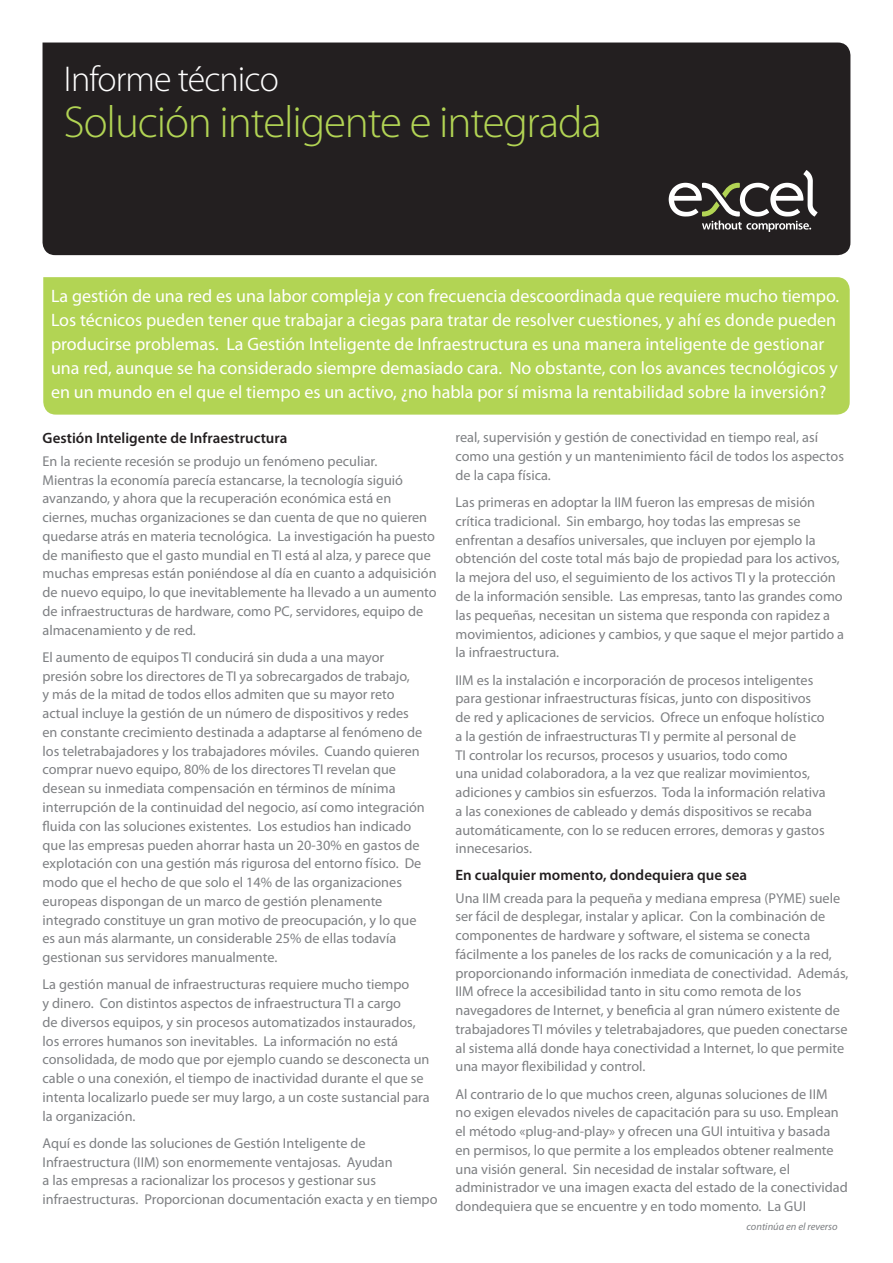
<style>
.page{position:relative;width:893px;height:1263px;background:#fff}
.page>*{position:absolute;margin:0;border:0;box-sizing:border-box;transform-origin:0 0}
.t1{font:300 45px "Myriad Pro";letter-spacing:-.025em;color:#b2d454}
.t2{font:300 36px "Myriad Pro";letter-spacing:-.025em;color:#fff}
.t3{font:18px/24px "Myriad Pro";color:#fff}
.t4{font:600 15px "Myriad Pro";color:#231f20}
.t5{font:14.25px/18.8px "Myriad Pro";color:#7e8083}
.t6{font:italic 10.5px "Myriad Pro";color:#7e8083}
</style>
<div class="page">
<div style="left:43px;top:43px;width:807px;height:212px;background:#231f20"></div>
<svg style="left:669px;top:170px;width:148px;height:62px"></svg>
<div style="left:43px;top:277px;width:807px;height:138px;background:#b2d454"></div>
<h2 class="t2" style="left:64px;top:59px;width:217px">Informe técnico</h2>
<h1 class="t1" style="left:64px;top:98px;width:540px">Solución inteligente e integrada</h1>
<p class="t3" style="left:51px;top:284px;width:790px">La gestión de una red es una labor compleja y con frecuencia descoordinada que requiere mucho tiempo.<br>Los técnicos pueden tener que trabajar a ciegas para tratar de resolver cuestiones, y ahí es donde pueden producirse problemas. La Gestión Inteligente de Infraestructura es una manera inteligente de gestionar una red, aunque se ha considerado siempre demasiado cara. No obstante, con los avances tecnológicos y en un mundo en el que el tiempo es un activo, ¿no habla por sí misma la rentabilidad sobre la inversión?</p>
<p class="t4" style="left:43px;top:429px;width:246px">Gestión Inteligente de Infraestructura</p>
<p class="t5" style="left:43px;top:452px;width:396px">En la reciente recesión se produjo un fenómeno peculiar.<br>Mientras la economía parecía estancarse, la tecnología siguió avanzando, y ahora que la recuperación económica está en ciernes, muchas organizaciones se dan cuenta de que no quieren quedarse atrás en materia tecnológica. La investigación ha puesto de manifiesto que el gasto mundial en TI está al alza, y parece que muchas empresas están poniéndose al día en cuanto a adquisición de nuevo equipo, lo que inevitablemente ha llevado a un aumento de infraestructuras de hardware, como PC, servidores, equipo de almacenamiento y de red.</p>
<p class="t5" style="left:43px;top:648px;width:384px">El aumento de equipos TI conducirá sin duda a una mayor presión sobre los directores de TI ya sobrecargados de trabajo,<br>y más de la mitad de todos ellos admiten que su mayor reto actual incluye la gestión de un número de dispositivos y redes en constante crecimiento destinada a adaptarse al fenómeno de los teletrabajadores y los trabajadores móviles. Cuando quieren comprar nuevo equipo, 80% de los directores TI revelan que desean su inmediata compensación en términos de mínima interrupción de la continuidad del negocio, así como integración fluida con las soluciones existentes. Los estudios han indicado que las empresas pueden ahorrar hasta un 20-30% en gastos de explotación con una gestión más rigurosa del entorno físico. De modo que el hecho de que solo el 14% de las organizaciones europeas dispongan de un marco de gestión plenamente integrado constituye un gran motivo de preocupación, y lo que es aun más alarmante, un considerable 25% de ellas todavía gestionan sus servidores manualmente.</p>
<p class="t5" style="left:43px;top:975px;width:389px">La gestión manual de infraestructuras requiere mucho tiempo<br>y dinero. Con distintos aspectos de infraestructura TI a cargo<br>de diversos equipos, y sin procesos automatizados instaurados, los errores humanos son inevitables. La información no está consolidada, de modo que por ejemplo cuando se desconecta un cable o una conexión, el tiempo de inactividad durante el que se intenta localizarlo puede ser muy largo, a un coste sustancial para la organización.</p>
<p class="t5" style="left:43px;top:1134px;width:396px">Aquí es donde las soluciones de Gestión Inteligente de Infraestructura (IIM) son enormemente ventajosas. Ayudan<br>a las empresas a racionalizar los procesos y gestionar sus infraestructuras. Proporcionan documentación exacta y en tiempo</p>
<p class="t5" style="left:455px;top:429px;width:390px">real, supervisión y gestión de conectividad en tiempo real, así como una gestión y un mantenimiento fácil de todos los aspectos de la capa física.</p>
<p class="t5" style="left:455px;top:493px;width:390px">Las primeras en adoptar la IIM fueron las empresas de misión crítica tradicional. Sin embargo, hoy todas las empresas se enfrentan a desafíos universales, que incluyen por ejemplo la obtención del coste total más bajo de propiedad para los activos, la mejora del uso, el seguimiento de los activos TI y la protección de la información sensible. Las empresas, tanto las grandes como las pequeñas, necesitan un sistema que responda con rapidez a movimientos, adiciones y cambios, y que saque el mejor partido a la infraestructura.</p>
<p class="t5" style="left:455px;top:671px;width:372px">IIM es la instalación e incorporación de procesos inteligentes para gestionar infraestructuras físicas, junto con dispositivos de red y aplicaciones de servicios. Ofrece un enfoque holístico a la gestión de infraestructuras TI y permite al personal de<br>TI controlar los recursos, procesos y usuarios, todo como<br>una unidad colaboradora, a la vez que realizar movimientos, adiciones y cambios sin esfuerzos. Toda la información relativa a las conexiones de cableado y demás dispositivos se recaba automáticamente, con lo se reducen errores, demoras y gastos innecesarios.</p>
<p class="t4" style="left:455px;top:866px;width:293px">En cualquier momento, dondequiera que sea</p>
<p class="t5" style="left:455px;top:889px;width:394px">Una IIM creada para la pequeña y mediana empresa (PYME) suele ser fácil de desplegar, instalar y aplicar. Con la combinación de componentes de hardware y software, el sistema se conecta fácilmente a los paneles de los racks de comunicación y a la red, proporcionando información inmediata de conectividad. Además, IIM ofrece la accesibilidad tanto in situ como remota de los navegadores de Internet, y beneficia al gran número existente de trabajadores TI móviles y teletrabajadores, que pueden conectarse al sistema allá donde haya conectividad a Internet, lo que permite una mayor flexibilidad y control.</p>
<p class="t5" style="left:455px;top:1085px;width:394px">Al contrario de lo que muchos creen, algunas soluciones de IIM<br>no exigen elevados niveles de capacitación para su uso. Emplean el método «plug-and-play» y ofrecen una GUI intuitiva y basada en permisos, lo que permite a los empleados obtener realmente una visión general. Sin necesidad de instalar software, el administrador ve una imagen exacta del estado de la conectividad dondequiera que se encuentre y en todo momento. La GUI</p>
<p class="t6" style="left:747px;top:1221px;width:93px">continúa en el reverso</p>
</div>
